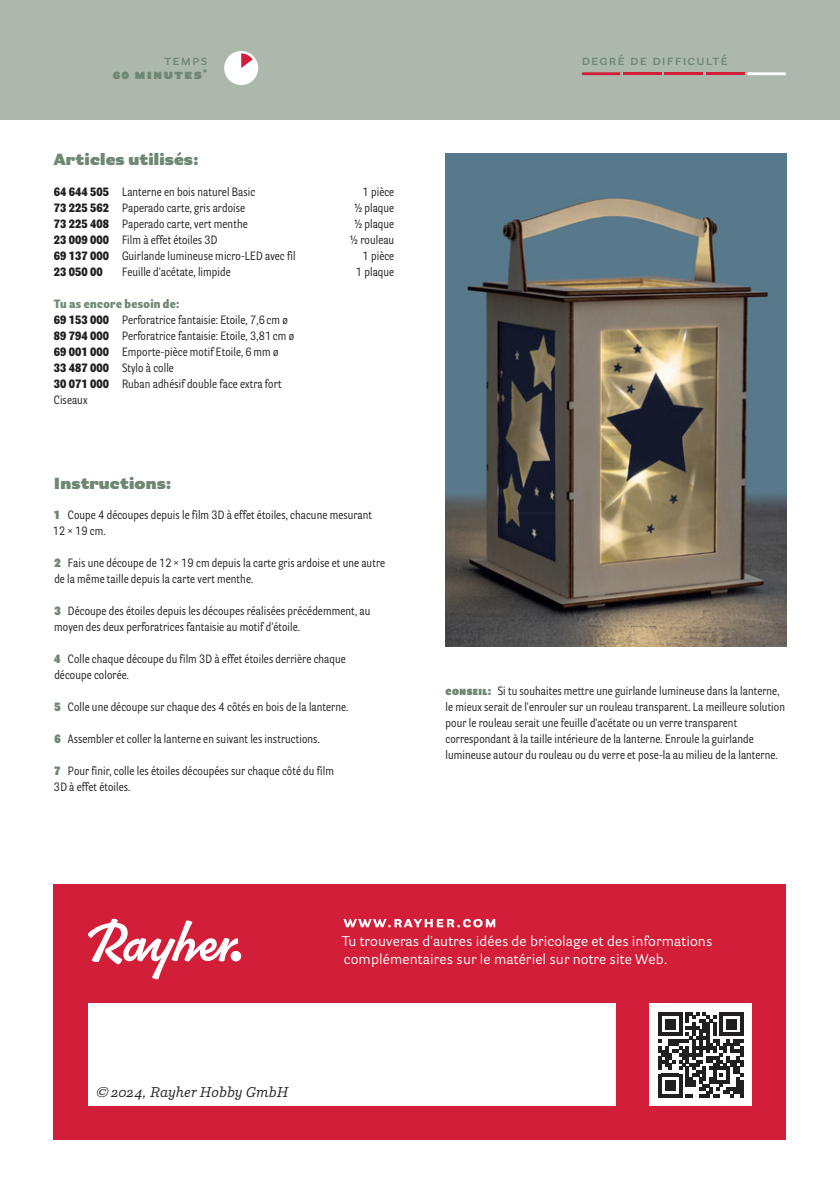
<style>
.page{position:relative;width:840px;height:1191px;background:#fff}
.page>*{position:absolute;margin:0;border:0;box-sizing:border-box;transform-origin:0 0}
.t1{font:900 16px "Parry Grotesque Pro";letter-spacing:.01em;color:#6e8873}
.t2{font:14px/18px "Parry Grotesque Pro";letter-spacing:.005em;color:#fff}
.t3{font:600 14px "Parry Grotesque Pro";letter-spacing:.08em;color:#6e8873}
.t4{font:italic 14px "Parry Pro";letter-spacing:.01em;color:#231f20}
.t5{font:900 14px "Parry Grotesque Pro";letter-spacing:.08em;color:#6e8873}
.t6{font:12px/16px "Parry Grot Con Pro";letter-spacing:.005em;color:#231f20}
.t7{font:900 12px "Parry Grot Con Pro";letter-spacing:.005em;color:#231f20}
.s1{font-weight:900}
.s2{font-weight:900;color:#6e8873}
</style>
<div class="page">
<div style="left:54px;top:884px;width:731px;height:256px;background:#d21e38"></div>
<div style="left:0;top:0;width:839px;height:119px;background:#adb8ad"></div>
<div style="left:88px;top:1003px;width:527px;height:103px;background:#fff"></div>
<div style="left:224px;top:51px;width:34px;height:34px;background:#fff;border-radius:50%"></div>
<svg style="left:241px;top:53px;width:12px;height:15px"></svg>
<svg style="left:581px;top:72px;width:39px;height:3px"></svg>
<hr style="left:622px;top:72px;width:39px;height:3px;background:#d21e38">
<hr style="left:664px;top:72px;width:38px;height:3px;background:#d21e38">
<hr style="left:705px;top:72px;width:39px;height:3px;background:#d21e38">
<svg style="left:747px;top:72px;width:38px;height:3px"></svg>
<svg style="left:343px;top:919px;width:152px;height:8px"></svg>
<svg style="left:88px;top:918px;width:150px;height:61px"></svg>
<div style="left:230px;top:951px;width:11px;height:10px;background:#fff;border-radius:50%"></div>
<div style="left:649px;top:1003px;width:102px;height:103px;background:#fff"></div>
<svg style="left:658px;top:1012px;width:85px;height:85px"></svg>
<img style="left:445px;top:153px;width:340px;height:493px">
<p class="t3" style="left:164px;top:50px;width:44px">temps</p>
<p class="t3" style="left:581px;top:50px;width:148px">degré de difficulté</p>
<p class="t5" style="left:113px;top:63px;width:96px">60 minutes<sup>*</sup></p>
<h1 class="t1" style="left:54px;top:148px;width:146px">Articles utilisés:</h1>
<p class="t6" style="left:54px;top:184px;width:203px"><span class="s1">64 644 505</span> Lanterne en bois naturel Basic</p>
<p class="t6" style="left:362px;top:184px;width:33px">1 pièce</p>
<p class="t6" style="left:54px;top:200px;width:193px"><span class="s1">73 225 562</span> Paperado carte, gris ardoise</p>
<p class="t6" style="left:354px;top:200px;width:42px">½ plaque</p>
<p class="t6" style="left:54px;top:216px;width:195px"><span class="s1">73 225 408</span> Paperado carte, vert menthe</p>
<p class="t6" style="left:354px;top:216px;width:42px">½ plaque</p>
<p class="t6" style="left:54px;top:232px;width:165px"><span class="s1">23 009 000</span> Film à effet étoiles 3D</p>
<p class="t6" style="left:350px;top:232px;width:46px">½ rouleau</p>
<p class="t6" style="left:54px;top:248px;width:243px"><span class="s1">69 137 000</span> Guirlande lumineuse micro-LED avec fil</p>
<p class="t6" style="left:362px;top:248px;width:33px">1 pièce</p>
<p class="t7" style="left:54px;top:263px;width:50px">23 050 00</p>
<p class="t6" style="left:122px;top:264px;width:110px">Feuille d'acétate, limpide</p>
<p class="t6" style="left:356px;top:264px;width:40px">1 plaque</p>
<p class="t6" style="left:54px;top:296px;width:241px"><span class="s2">Tu as encore besoin de:<br></span><span class="s1">69 153 000</span> Perforatrice fantaisie: Etoile, 7,6 cm ø <span class="s1">89 794 000</span> Perforatrice fantaisie: Etoile, 3,81 cm ø <span class="s1">69 001 000</span> Emporte-pièce motif Etoile, 6mm ø <span class="s1">33 487 000</span> Stylo à colle<br><span class="s1">30 071 000</span> Ruban adhésif double face extra fort Ciseaux</p>
<h1 class="t1" style="left:54px;top:471px;width:119px">Instructions:</h1>
<p class="t6" style="left:53px;top:507px;width:320px"><span class="s2">1</span> Coupe 4 découpes depuis le film 3D à effet étoiles, chacune mesurant<br>12 × 19 cm.</p>
<p class="t6" style="left:54px;top:555px;width:332px"><span class="s2">2</span> Fais une découpe de 12 × 19 cm depuis la carte gris ardoise et une autre de la même taille depuis la carte vert menthe.</p>
<p class="t6" style="left:54px;top:603px;width:317px"><span class="s2">3</span> Découpe des étoiles depuis les découpes réalisées précédemment, au moyen des deux perforatrices fantaisie au motif d’étoile.</p>
<p class="t6" style="left:54px;top:651px;width:293px"><span class="s2">4</span> Colle chaque découpe du film 3D à effet étoiles derrière chaque découpe colorée.</p>
<p class="t6" style="left:55px;top:699px;width:295px"><span class="s2">5</span> Colle une découpe sur chaque des 4 côtés en bois de la lanterne.</p>
<p class="t6" style="left:54px;top:731px;width:267px"><span class="s2">6</span> Assembler et coller la lanterne en suivant les instructions.</p>
<p class="t6" style="left:54px;top:763px;width:281px"><span class="s2">7</span> Pour finir, colle les étoiles découpées sur chaque côté du film<br>3D à effet étoiles.</p>
<p class="t6" style="left:445px;top:683px;width:341px"><span class="s2">conseil:</span> Si tu souhaites mettre une guirlande lumineuse dans la lanterne, le mieux serait de l'enrouler sur un rouleau transparent. La meilleure solution pour le rouleau serait une feuille d'acétate ou un verre transparent correspondant à la taille intérieure de la lanterne. Enroule la guirlande lumineuse autour du rouleau ou du verre et pose-la au milieu de la lanterne.</p>
<p class="t4" style="left:96px;top:1082px;width:194px">© 2024, Rayher Hobby GmbH</p>
<p class="t2" style="left:342px;top:932px;width:372px">Tu trouveras d'autres idées de bricolage et des informations complémentaires sur le matériel sur notre site Web.</p>
</div>
